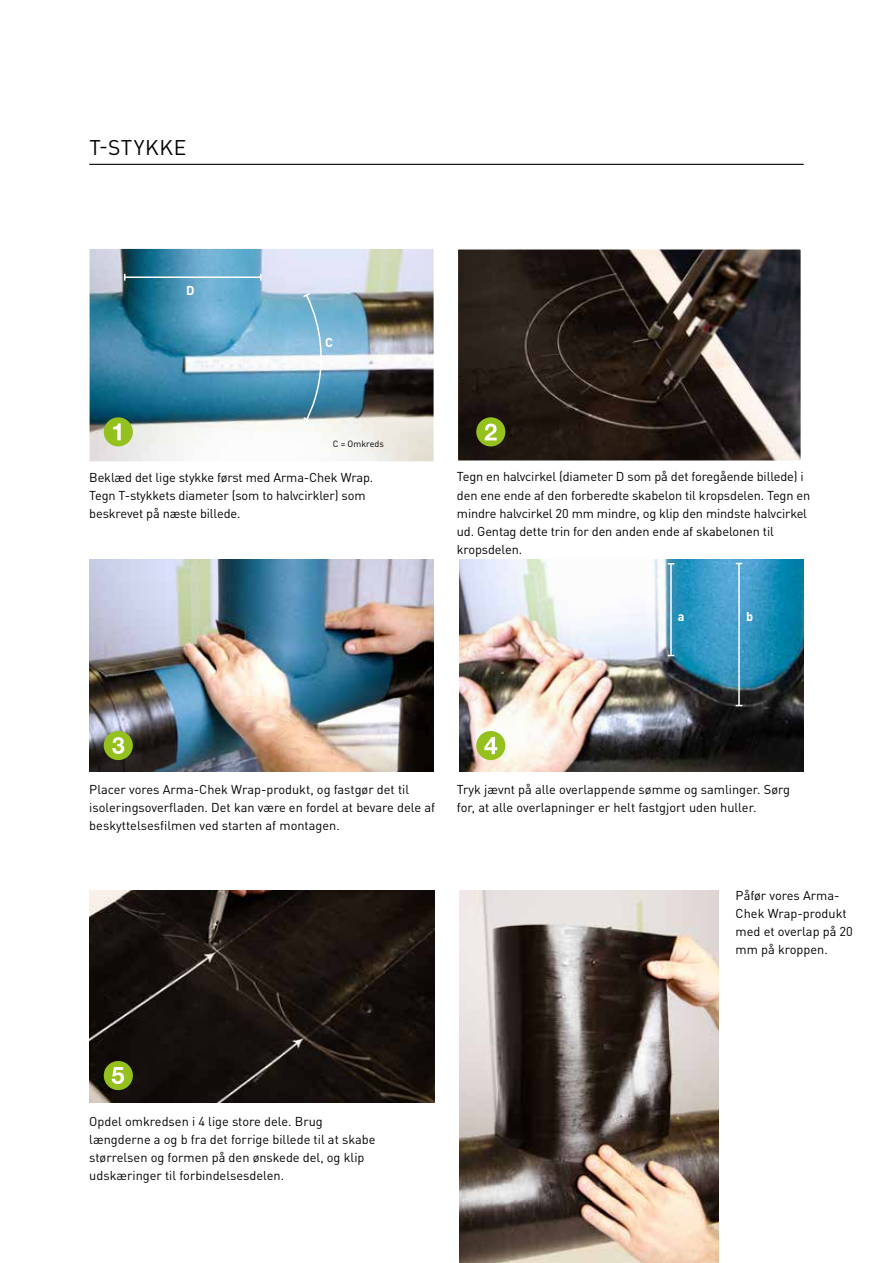
<style>
.page{position:relative;width:893px;height:1263px;background:#fff}
.page>*{position:absolute;margin:0;border:0;box-sizing:border-box;transform-origin:0 0}
.t1{font:21px "DIN Pro";letter-spacing:.025em;color:#000}
.t2{font:12.75px/18px "DIN Pro";letter-spacing:-.01em;color:#000}
.t3{font:700 12.75px "DIN Pro";color:#fff}
.t4{font:9px "DIN Pro";color:#000}
</style>
<div class="page">
<img style="left:90px;top:249px;width:344px;height:212px">
<img style="left:460px;top:251px;width:339px;height:208px">
<div style="left:457px;top:248px;width:345px;height:214px;border:2px solid #fff"></div>
<img style="left:89px;top:559px;width:344px;height:212px">
<div style="left:104px;top:417px;width:29px;height:29px;background:#95c11f;border-radius:50%"></div>
<svg style="left:113px;top:423px;width:8px;height:17px"></svg>
<div style="left:476px;top:417px;width:29px;height:29px;background:#95c11f;border-radius:50%"></div>
<svg style="left:485px;top:424px;width:12px;height:16px"></svg>
<div style="left:104px;top:731px;width:29px;height:29px;background:#95c11f;border-radius:50%"></div>
<svg style="left:112px;top:737px;width:12px;height:17px"></svg>
<hr style="left:89px;top:164px;width:715px;height:1px;background:#000">
<img style="left:89px;top:890px;width:346px;height:213px">
<img style="left:460px;top:890px;width:259px;height:373px">
<img style="left:460px;top:559px;width:344px;height:212px">
<div style="left:476px;top:731px;width:29px;height:29px;background:#95c11f;border-radius:50%"></div>
<svg style="left:484px;top:737px;width:13px;height:17px"></svg>
<div style="left:104px;top:1061px;width:29px;height:29px;background:#95c11f;border-radius:50%"></div>
<svg style="left:112px;top:1067px;width:12px;height:17px"></svg>
<svg style="left:302px;top:292px;width:37px;height:131px;background:#80b2cb"></svg>
<hr style="left:125px;top:276px;width:136px;height:2px;background:#fff">
<svg style="left:260px;top:274px;width:2px;height:7px"></svg>
<hr style="left:670px;top:564px;width:2px;height:91px;background:#fff">
<hr style="left:738px;top:563px;width:2px;height:142px;background:#fff">
<h1 class="t1" style="left:89px;top:131px;width:98px">T-STYKKE</h1>
<p class="t3" style="left:186px;top:279px;width:10px">D</p>
<p class="t3" style="left:325px;top:332px;width:9px">C</p>
<p class="t4" style="left:333px;top:437px;width:53px">C = Omkreds</p>
<p class="t2" style="left:89px;top:467px;width:286px">Beklæd det lige stykke først med Arma-Chek Wrap.<br>Tegn T-stykkets diameter (som to halvcirkler) som beskrevet på næste billede.</p>
<p class="t2" style="left:457px;top:467px;width:355px">Tegn en halvcirkel (diameter D som på det foregående billede) i den ene ende af den forberedte skabelon til kropsdelen. Tegn en mindre halvcirkel 20 mm mindre, og klip den mindste halvcirkel ud. Gentag dette trin for den anden ende af skabelonen til kropsdelen.</p>
<p class="t3" style="left:678px;top:606px;width:8px">a</p>
<p class="t3" style="left:746px;top:606px;width:9px">b</p>
<p class="t2" style="left:89px;top:779px;width:347px">Placer vores Arma-Chek Wrap-produkt, og fastgør det til isoleringsoverfladen. Det kan være en fordel at bevare dele af beskyttelsesfilmen ved starten af montagen.</p>
<p class="t2" style="left:457px;top:779px;width:335px">Tryk jævnt på alle overlappende sømme og samlinger. Sørg for, at alle overlapninger er helt fastgjort uden huller.</p>
<p class="t2" style="left:736px;top:885px;width:119px">Påfør vores Arma-<br>Chek Wrap-produkt med et overlap på 20 mm på kroppen.</p>
<p class="t2" style="left:89px;top:1111px;width:288px">Opdel omkredsen i 4 lige store dele. Brug længderne a og b fra det forrige billede til at skabe størrelsen og formen på den ønskede del, og klip udskæringer til forbindelsesdelen.</p>
</div>
